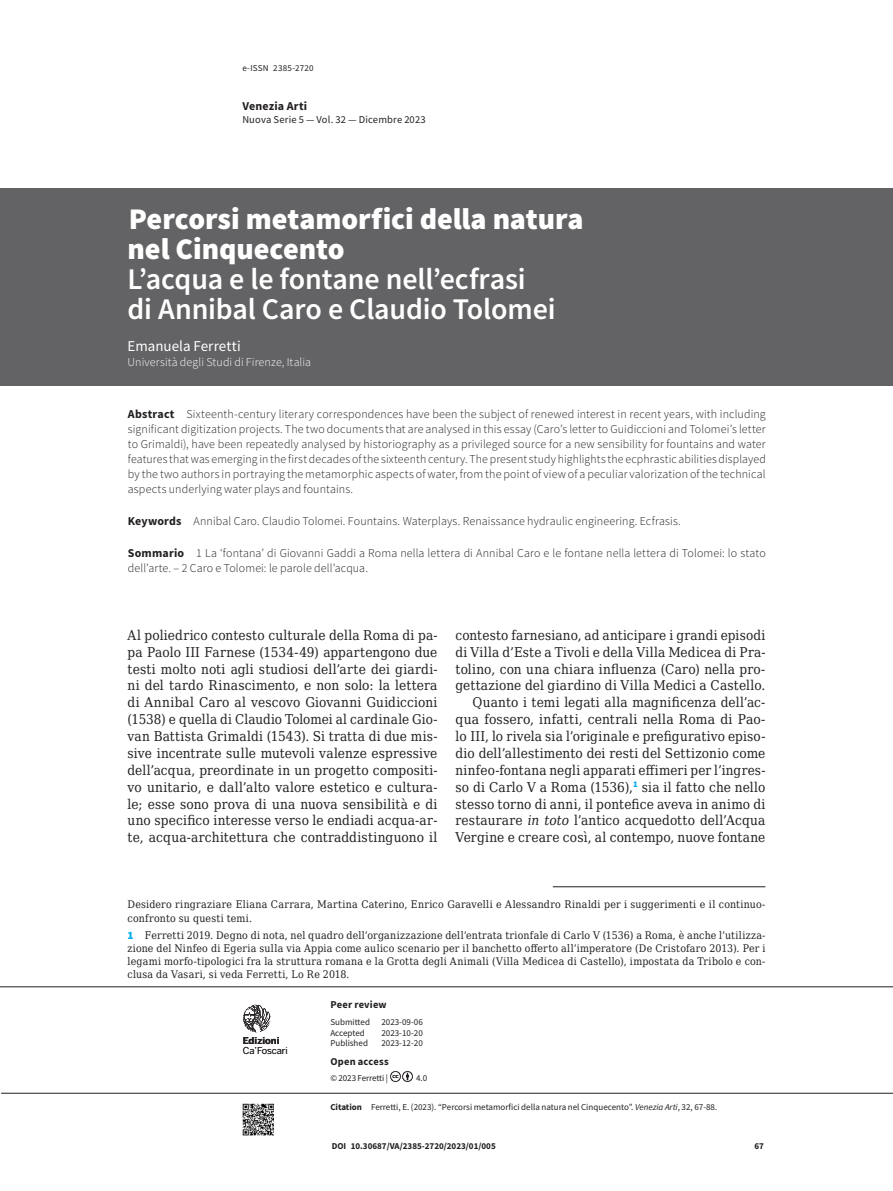
<style>
.page{position:relative;width:893px;height:1191px;background:#fff}
.page>*{position:absolute;margin:0;border:0;box-sizing:border-box;transform-origin:0 0}
.t1{font:600 30px/30px "Source Sans Pro";letter-spacing:-.005em;color:#fff}
.t2{font:900 30px/30px "Source Sans Pro";color:#fff}
.t3{font:15px "Source Sans Pro";letter-spacing:.005em;color:#fff}
.t4{font:13.5px/16.8px "DejaVu Serif Condensed";letter-spacing:.015em;color:#231f20;text-align:justify}
.t5{font:300 12px/15px "Source Sans Pro";letter-spacing:.01em;color:#231f20;text-align:justify}
.t6{font:300 12px "Source Sans Pro";letter-spacing:.01em;color:#fff}
.t7{font:700 12px "Source Sans Pro";letter-spacing:.015em;color:#231f20}
.t8{font:10.5px/13.2px "DejaVu Serif Condensed";letter-spacing:.025em;color:#231f20}
.t9{font:10.5px "Source Sans Pro";letter-spacing:.015em;color:#231f20}
.t10{font:700 10.5px "Source Sans Pro";letter-spacing:.02em;color:#231f20}
.t11{font:9.45px "Benton Sans";letter-spacing:-.01em;color:#231f20}
.t12{font:700 9.45px "Benton Sans";color:#231f20}
.t13{font:9px "Source Sans Pro";color:#231f20}
.t14{font:700 9px "Source Sans Pro";color:#231f20}
.t15{font:9px "Source Sans Pro";letter-spacing:.03em;color:#231f20}
.s1{font-weight:700}
.s2{font-style:italic}
.s3{font-family:"Source Sans Pro";font-weight:900;font-size:11.25px;color:#00aeef}
</style>
<div class="page">
<hr style="left:1px;top:1093px;width:892px;height:1px;background:#231f20">
<hr style="left:0;top:986px;width:893px;height:1px;background:#231f20">
<svg style="left:390px;top:1071px;width:23px;height:11px"></svg>
<svg style="left:243px;top:1004px;width:27px;height:28px"></svg>
<img style="left:242px;top:1103px;width:32px;height:32px">
<div style="left:0;top:188px;width:893px;height:198px;background:#636366"></div>
<hr style="left:553px;top:886px;width:212px;height:1px;background:#231f20">
<p class="t15" style="left:242px;top:62px;width:73px">e-ISSN 2385-2720</p>
<p class="t7" style="left:242px;top:98px;width:66px">Venezia Arti</p>
<p class="t9" style="left:242px;top:113px;width:185px">Nuova Serie 5 — Vol. 32 — Dicembre 2023</p>
<h1 class="t2" style="left:128px;top:203px;width:458px">Percorsi metamorfici della natura nel Cinquecento</h1>
<h1 class="t1" style="left:128px;top:264px;width:430px">L’acqua e le fontane nell’ecfrasi di Annibal Caro e Claudio Tolomei</h1>
<p class="t3" style="left:128px;top:336px;width:115px">Emanuela Ferretti</p>
<p class="t6" style="left:128px;top:354px;width:185px">Università degli Studi di Firenze, Italia</p>
<p class="t5" style="left:128px;top:407px;width:639px"><span class="s1">Abstract</span> Sixteenth-century literary correspondences have been the subject of renewed interest in recent years, with including significant digitization projects. The two documents that are analysed in this essay (Caro’s letter to Guidiccioni and Tolomei’s letter to Grimaldi), have been repeatedly analysed by historiography as a privileged source for a new sensibility for fountains and water features that was emerging in the first decades of the sixteenth century. The present study highlights the ecphrastic abilities displayed by the two authors in portraying the metamorphic aspects of water, from the point of view of a peculiar valorization of the technical aspects underlying water plays and fountains.</p>
<p class="t5" style="left:128px;top:514px;width:554px"><span class="s1">Keywords</span> Annibal Caro. Claudio Tolomei. Fountains. Waterplays. Renaissance hydraulic engineering. Ecfrasis.</p>
<p class="t5" style="left:128px;top:546px;width:639px"><span class="s1">Sommario</span> 1 La ‘fontana’ di Giovanni Gaddi a Roma nella lettera di Annibal Caro e le fontane nella lettera di Tolomei: lo stato dell’arte. – 2 Caro e Tolomei: le parole dell’acqua.</p>
<p class="t4" style="left:128px;top:626px;width:311px">Al poliedrico contesto culturale della Roma di pa&shy;pa Paolo III Farnese (1534-49) appartengono due testi molto noti agli studiosi dell’arte dei giardi&shy;ni del tardo Rinascimento, e non solo: la lettera di Annibal Caro al vescovo Giovanni Guidiccioni (1538) e quella di Claudio Tolomei al cardinale Gio&shy;van Battista Grimaldi (1543). Si tratta di due mis&shy;sive incentrate sulle mutevoli valenze espressive dell’acqua, preordinate in un progetto compositi&shy;vo unitario, e dall’alto valore estetico e cultura&shy;le; esse sono prova di una nuova sensibilità e di uno specifico interesse verso le endiadi acqua-ar&shy;te, acqua-architettura che contraddistinguono il</p>
<p class="t4" style="left:455px;top:626px;width:311px;text-align:right">contesto farnesiano, ad anticipare i grandi episodi di Villa d’Este a Tivoli e della Villa Medicea di Pra&shy;tolino, con una chiara influenza (Caro) nella pro&shy;gettazione del giardino di Villa Medici a Castello.<br>Quanto i temi legati alla magnificenza dell’ac&shy;qua fossero, infatti, centrali nella Roma di Pao&shy;lo III, lo rivela sia l’originale e prefigurativo episo&shy;dio dell’allestimento dei resti del Settizonio come ninfeo-fontana negli apparati effimeri per l’ingres&shy;so di Carlo V a Roma (1536),<sup>1</sup> sia il fatto che nello stesso torno di anni, il pontefice aveva in animo di restaurare <span class="s2">in toto</span> l’antico acquedotto dell’Acqua Vergine e creare così, al contempo, nuove fontane</p>
<p class="t8" style="left:128px;top:897px;width:639px">Desidero ringraziare Eliana Carrara, Martina Caterino, Enrico Garavelli e Alessandro Rinaldi per i suggerimenti e il continuo&shy;confronto su questi temi.</p>
<p class="t8" style="left:128px;top:928px;width:639px;text-align:justify"><span class="s3">1</span> Ferretti 2019. Degno di nota, nel quadro dell’organizzazione dell’entrata trionfale di Carlo V (1536) a Roma, è anche l’utilizza&shy;zione del Ninfeo di Egeria sulla via Appia come aulico scenario per il banchetto offerto all’imperatore (De Cristofaro 2013). Per i legami morfo-tipologici fra la struttura romana e la Grotta degli Animali (Villa Medicea di Castello), impostata da Tribolo e con&shy;clusa da Vasari, si veda Ferretti, Lo Re 2018.</p>
<p class="t12" style="left:243px;top:1035px;width:38px">Edizioni</p>
<p class="t11" style="left:243px;top:1045px;width:47px">Ca’Foscari</p>
<p class="t10" style="left:330px;top:997px;width:58px">Peer review</p>
<p class="t13" style="left:330px;top:1016px;width:41px">Submitted</p>
<p class="t13" style="left:381px;top:1016px;width:43px">2023-09-06</p>
<p class="t13" style="left:330px;top:1027px;width:36px">Accepted</p>
<p class="t13" style="left:381px;top:1027px;width:43px">2023-10-20</p>
<p class="t13" style="left:330px;top:1037px;width:39px">Published</p>
<p class="t13" style="left:381px;top:1037px;width:43px">2023-12-20</p>
<p class="t10" style="left:330px;top:1054px;width:60px">Open access</p>
<p class="t13" style="left:330px;top:1071px;width:59px">© 2023 Ferretti |</p>
<p class="t13" style="left:416px;top:1071px;width:13px">4.0</p>
<p class="t13" style="left:330px;top:1101px;width:388px"><span class="s1">Citation</span> Ferretti, E. (2023). “Percorsi metamorfici della natura nel Cinquecento”. <span class="s2">Venezia Arti</span>, 32, 67-88.</p>
<p class="t14" style="left:332px;top:1139px;width:166px">DOI 10.30687/VA/2385-2720/2023/01/005</p>
<p class="t14" style="left:754px;top:1139px;width:11px">67</p>
</div>
